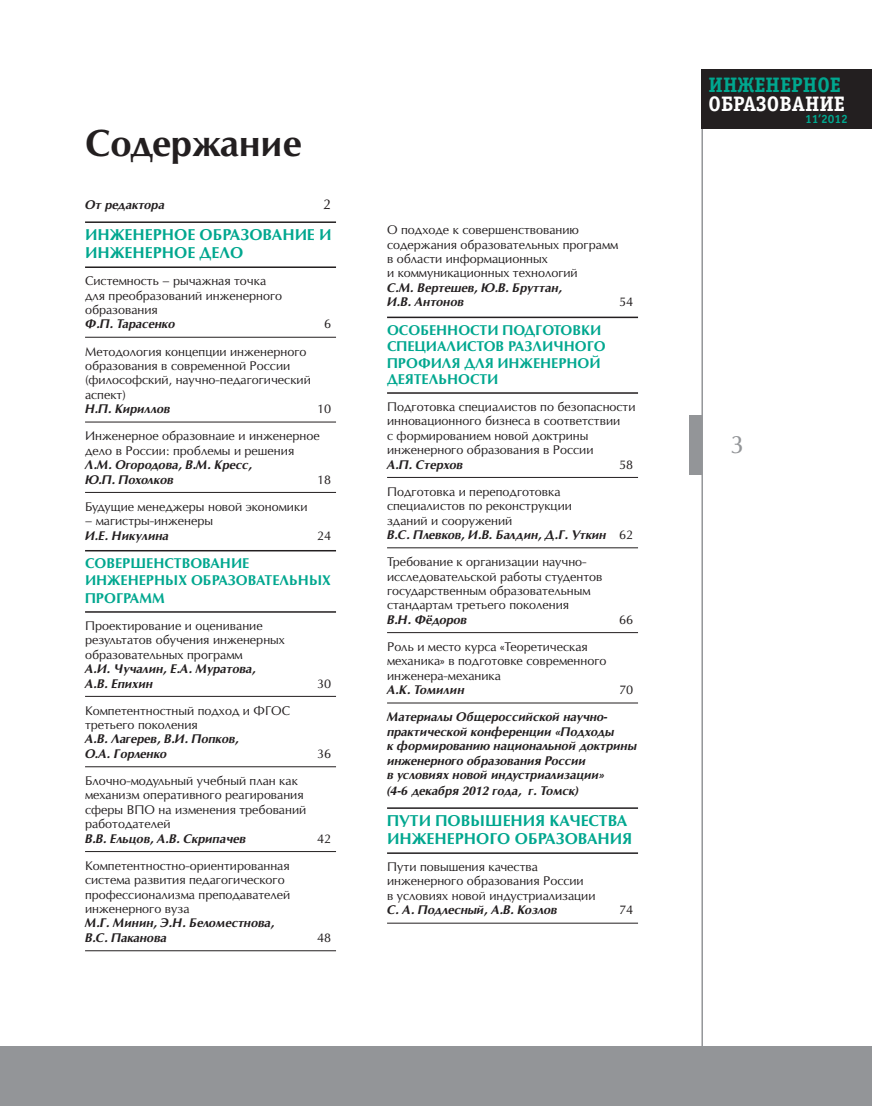
<style>
.page{position:relative;width:872px;height:1106px;background:#fff}
.page>*{position:absolute;margin:0;border:0;box-sizing:border-box;transform-origin:0 0}
.t1{font:700 36px "Opium New";color:#231f20}
.t2{font:700 21px "Officina Serif C";color:#fff}
.t3{font:700 21px "Officina Serif C";color:#00a78f}
.t4{font:700 15px/18px "Opium New";color:#00a78f}
.t5{font:700 13.5px/16.2px "Opium New";color:#00a78f}
.t6{font:13.5px "Opium New";color:#231f20}
.t7{font:12px/14.4px "Opium New";color:#231f20}
.t8{font:italic 700 12px/14.4px "Opium New";color:#231f20}
.t9{font:700 12px "Officina Sans C";color:#00a78f}
.s1{font-weight:700;font-style:italic}
</style>
<div class="page">
<hr style="left:701px;top:69px;width:2px;height:1037px;background:#939598">
<div style="left:701px;top:69px;width:171px;height:60px;background:#231f20"></div>
<div style="left:689px;top:415px;width:13px;height:60px;background:#939598"></div>
<div style="left:0;top:1046px;width:872px;height:60px;background:#939598"></div>
<hr style="left:387px;top:316px;width:251px;height:2px;background:#231f20">
<hr style="left:387px;top:392px;width:251px;height:2px;background:#231f20">
<hr style="left:387px;top:477px;width:251px;height:1px;background:#231f20">
<hr style="left:387px;top:547px;width:251px;height:1px;background:#231f20">
<hr style="left:387px;top:632px;width:251px;height:1px;background:#231f20">
<hr style="left:387px;top:702px;width:251px;height:1px;background:#231f20">
<hr style="left:387px;top:807px;width:251px;height:2px;background:#231f20">
<hr style="left:387px;top:852px;width:251px;height:2px;background:#231f20">
<hr style="left:387px;top:922px;width:251px;height:1px;background:#231f20">
<hr style="left:85px;top:221px;width:251px;height:2px;background:#231f20">
<hr style="left:85px;top:266px;width:251px;height:2px;background:#231f20">
<hr style="left:85px;top:337px;width:251px;height:1px;background:#231f20">
<hr style="left:85px;top:421px;width:251px;height:1px;background:#231f20">
<hr style="left:85px;top:492px;width:251px;height:1px;background:#231f20">
<hr style="left:85px;top:550px;width:251px;height:1px;background:#231f20">
<hr style="left:85px;top:611px;width:251px;height:1px;background:#231f20">
<hr style="left:85px;top:696px;width:251px;height:1px;background:#231f20">
<hr style="left:85px;top:766px;width:251px;height:1px;background:#231f20">
<hr style="left:85px;top:851px;width:251px;height:1px;background:#231f20">
<hr style="left:85px;top:950px;width:251px;height:1px;background:#231f20">
<h1 class="t1" style="left:85px;top:121px;width:218px">Содержание</h1>
<p class="t8" style="left:85px;top:198px;width:81px">От редактора</p>
<p class="t6" style="left:323px;top:196px;width:9px">2</p>
<p class="t4" style="left:85px;top:226px;width:246px">И НЖЕНЕРНОЕ ОБРАЗОВАНИЕ И<br>И НЖЕНЕРНОЕ ДЕЛО</p>
<p class="t7" style="left:85px;top:273px;width:199px">Системность – рычажная точка для преобразований инженерного образования</p>
<p class="t8" style="left:85px;top:317px;width:92px">Ф.П. Тарасенко</p>
<p class="t7" style="left:324px;top:317px;width:9px">6</p>
<p class="t7" style="left:85px;top:344px;width:227px">Методология концепции инженерного образования в современной России (философский, научно-педагогический аспект)</p>
<p class="t8" style="left:85px;top:402px;width:87px">Н.П. Кириллов</p>
<p class="t7" style="left:317px;top:401px;width:16px">10</p>
<p class="t7" style="left:85px;top:429px;width:236px">И нженерное образовнаие и инженерное дело в России: проблемы и решения</p>
<p class="t8" style="left:85px;top:458px;width:168px">Л.М. Огородова, В.М. Кресс,<br>Ю.П. Похолков</p>
<p class="t7" style="left:317px;top:472px;width:16px">18</p>
<p class="t7" style="left:85px;top:499px;width:224px">Будущие менеджеры новой экономики</p>
<p class="t7" style="left:85px;top:513px;width:130px">– магистры-инженеры</p>
<p class="t8" style="left:85px;top:528px;width:85px">И.Е. Никулина</p>
<p class="t7" style="left:317px;top:528px;width:16px">24</p>
<p class="t5" style="left:85px;top:555px;width:172px">СОВЕРШЕНСТВОВАНИЕ<br>И НЖЕНЕРНЫХ ОБРАЗОВАТЕЛ</p>
<p class="t5" style="left:289px;top:572px;width:43px">ЬНЫХ</p>
<p class="t5" style="left:85px;top:590px;width:58px">ПРОГРАММ</p>
<p class="t7" style="left:85px;top:618px;width:201px">Проектирование и оценивание результатов обучения инженерных образовательных программ</p>
<p class="t8" style="left:85px;top:661px;width:172px">А.И. Чучалин, Е.А. Муратова,<br>А.В. Епихин</p>
<p class="t7" style="left:85px;top:703px;width:189px">Компетентностный подход и ФГОС третьего поколения</p>
<p class="t8" style="left:85px;top:732px;width:155px">А.В. Лагерев, В.И. Попков,<br>О.А. Горленко</p>
<p class="t7" style="left:317px;top:676px;width:16px">30</p>
<p class="t7" style="left:317px;top:746px;width:16px">36</p>
<p class="t7" style="left:85px;top:773px;width:223px">Блочно-модульный учебный план как механизм оперативного реагирования сферы В ПО на изменения требований работодателей</p>
<p class="t8" style="left:85px;top:831px;width:162px">В.В. Ельцов, А.В. Скрипачев</p>
<p class="t7" style="left:317px;top:831px;width:16px">42</p>
<p class="t7" style="left:85px;top:858px;width:207px">Компетентностно-ориентированная система развития педагогического профессионализма преподавателей инженерного вуза</p>
<p class="t8" style="left:85px;top:916px;width:191px">М.Г. Минин, Э.Н. Беломестнова,<br>В.С. Паканова</p>
<p class="t7" style="left:317px;top:930px;width:16px">48</p>
<p class="t7" style="left:387px;top:222px;width:233px">О подходе к совершенствованию содержания образовательных программ в области информационных<br>и коммуникационных технологий</p>
<p class="t8" style="left:387px;top:280px;width:176px">С.М. Вертешев, Ю.В. Бруттан,<br>И.В. Антонов</p>
<p class="t7" style="left:619px;top:294px;width:16px">54</p>
<p class="t5" style="left:387px;top:322px;width:214px">ОСОБЕННОСТИ ПОДГОТОВКИ<br>СПЕЦИАЛИ</p>
<p class="t5" style="left:387px;top:338px;width:220px;text-indent:80px">СТОВ РАЗЛИ ЧНОГО<br>ПРОФИЛЯ ДЛЯ ИНЖЕНЕРНОЙ<br>ДЕЯТЕЛЬНОСТИ</p>
<p class="t7" style="left:387px;top:399px;width:250px">Подготовка специалистов по безопасности инновационного бизнеса в соответствии<br>с формированием новой доктрины инженерного образования в России</p>
<p class="t8" style="left:387px;top:457px;width:77px">А.П. Стерхов</p>
<p class="t7" style="left:619px;top:457px;width:16px">58</p>
<p class="t7" style="left:387px;top:484px;width:248px">Подготовка и переподготовка специалистов по реконструкции<br>зданий и сооружений<br><span class="s1">В.С. Плевков, И.В. Балдин, Д.Г. Уткин</span> 62</p>
<p class="t7" style="left:387px;top:554px;width:217px">Требование к организации научно&shy;исследовательской работы студентов государственным образовательным стандартам третьего поколения</p>
<p class="t8" style="left:387px;top:612px;width:81px">В.Н. Фёдоров</p>
<p class="t7" style="left:619px;top:612px;width:16px">66</p>
<p class="t7" style="left:387px;top:639px;width:221px">Роль и место курса «Теоретическая механика» в подготовке современного инженера-механика</p>
<p class="t8" style="left:387px;top:682px;width:79px">А.К. Томилин</p>
<p class="t7" style="left:619px;top:682px;width:16px">70</p>
<p class="t8" style="left:387px;top:710px;width:251px">Материалы Общероссийской научно&shy;практической конференции «Подходы<br>к формированию национальной доктрины инженерного образования России<br>в условиях новой индустриализации»</p>
<p class="t8" style="left:387px;top:783px;width:193px">(4-6 декабря 2012 года, г. Томск)</p>
<p class="t4" style="left:387px;top:811px;width:246px">ПУТИ ПОВЫ ШЕНИЯ КАЧЕСТВА<br>И НЖЕНЕРНОГО ОБРАЗОВАНИЯ</p>
<p class="t7" style="left:387px;top:859px;width:210px">Пути повышения качества инженерного образования России<br>в условиях новой индустриализации</p>
<p class="t8" style="left:387px;top:903px;width:172px">С. А. Подлесный, А.В. Козлов</p>
<p class="t7" style="left:619px;top:902px;width:16px">74</p>
<h2 class="t3" style="left:708px;top:73px;width:134px">ИНЖЕНЕРНОЕ</h2>
<h2 class="t2" style="left:708px;top:91px;width:138px">ОБРАЗОВАНИЕ</h2>
<p class="t9" style="left:805px;top:113px;width:44px">11’2012</p>
</div>
